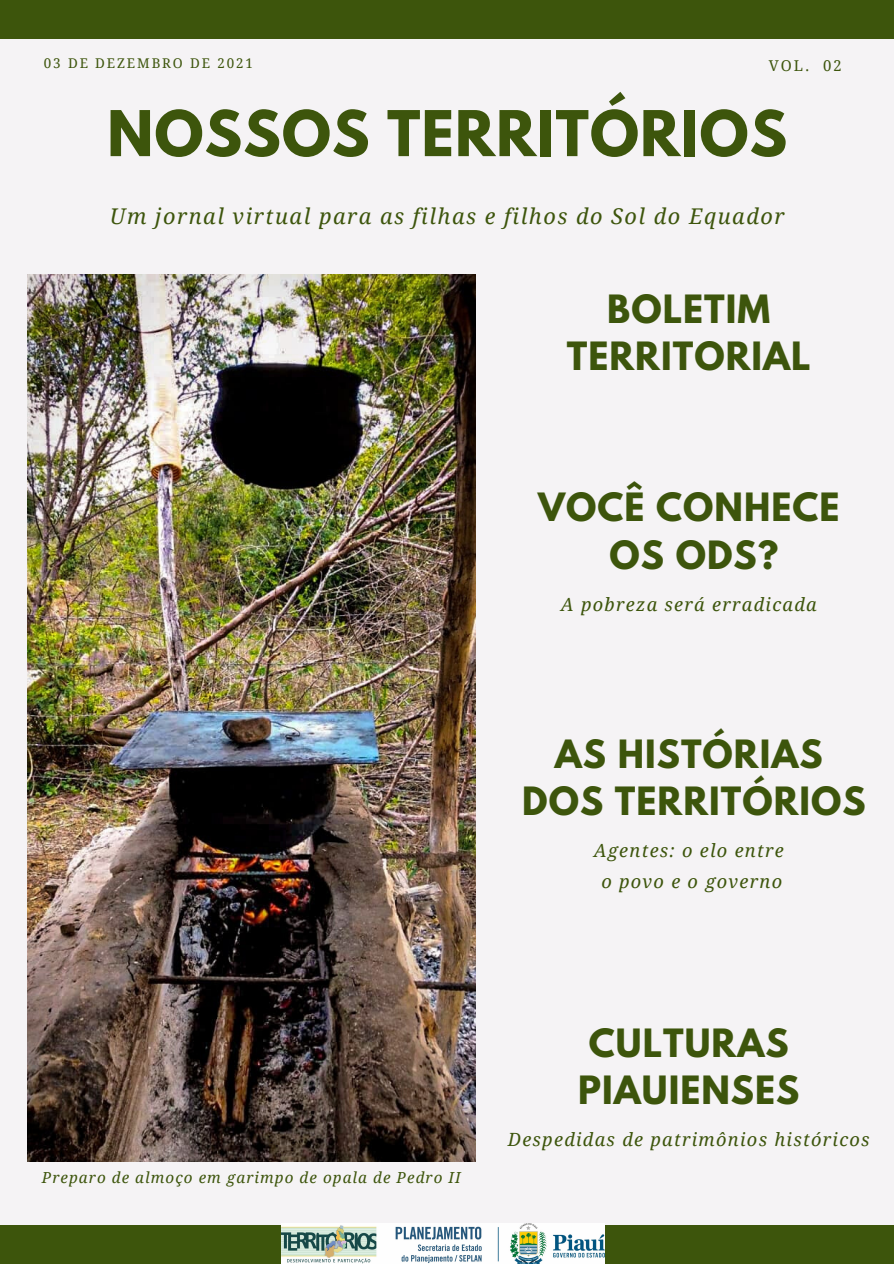
<style>
.page{position:relative;width:894px;height:1264px;background:#fff}
.page>*{position:absolute;margin:0;border:0;box-sizing:border-box;transform-origin:0 0}
.t1{font:700 55.8px "League Spartan";letter-spacing:.02em;color:#3d550c}
.t2{font:700 34.5px/47.2px "League Spartan";letter-spacing:.03em;color:#3d550c;text-align:center}
.t3{font:italic 21.6px "Noto Serif";letter-spacing:.07em;color:#3d550c}
.t4{font:italic 18.15px "Noto Serif";letter-spacing:.07em;color:#3d550c}
.t5{font:italic 15.15px "Noto Serif";letter-spacing:.07em;color:#3d550c}
.t6{font:14.85px "Noto Serif";color:#3d550c}
.t7{font:13.35px "Noto Serif";letter-spacing:.14em;color:#3d550c}
</style>
<div class="page">
<div style="left:0;top:0;width:893px;height:1263px;background:#f5f3f5"></div>
<div style="left:0;top:1224px;width:893px;height:39px;background:#3d550c"></div>
<div style="left:0;top:0;width:893px;height:39px;background:#3d550c"></div>
<img style="left:28px;top:274px;width:447px;height:887px">
<img style="left:281px;top:1223px;width:323px;height:40px">
<p class="t7" style="left:44px;top:54px;width:210px">03 DE DEZEMBRO DE 2021</p>
<p class="t6" style="left:768px;top:55px;width:75px">VOL. 02</p>
<p class="t1" style="left:107px;top:106px;width:681px">NOSSOS TERRITÓRIOS</p>
<p class="t3" style="left:110px;top:201px;width:676px">Um jornal virtual para as filhas e filhos do Sol do Equador</p>
<p class="t2" style="left:566px;top:290px;width:245px">BOLETIM<br>TERRITORIAL</p>
<p class="t2" style="left:538px;top:488px;width:303px">VOCÊ CONHECE<br>OS ODS?</p>
<p class="t4" style="left:560px;top:591px;width:257px">A pobreza será erradicada</p>
<p class="t2" style="left:522px;top:734px;width:345px">AS HISTÓRIAS<br>DOS TERRITÓRIOS</p>
<p class="t4" style="left:593px;top:837px;width:191px">Agentes: o elo entre</p>
<p class="t4" style="left:601px;top:869px;width:182px">o povo e o governo</p>
<p class="t5" style="left:42px;top:1166px;width:420px">Preparo de almoço em garimpo de opala de Pedro II</p>
<p class="t2" style="left:578px;top:1023px;width:223px">CULTURAS<br>PIAUIENSES</p>
<p class="t4" style="left:507px;top:1126px;width:363px">Despedidas de patrimônios históricos</p>
</div>
